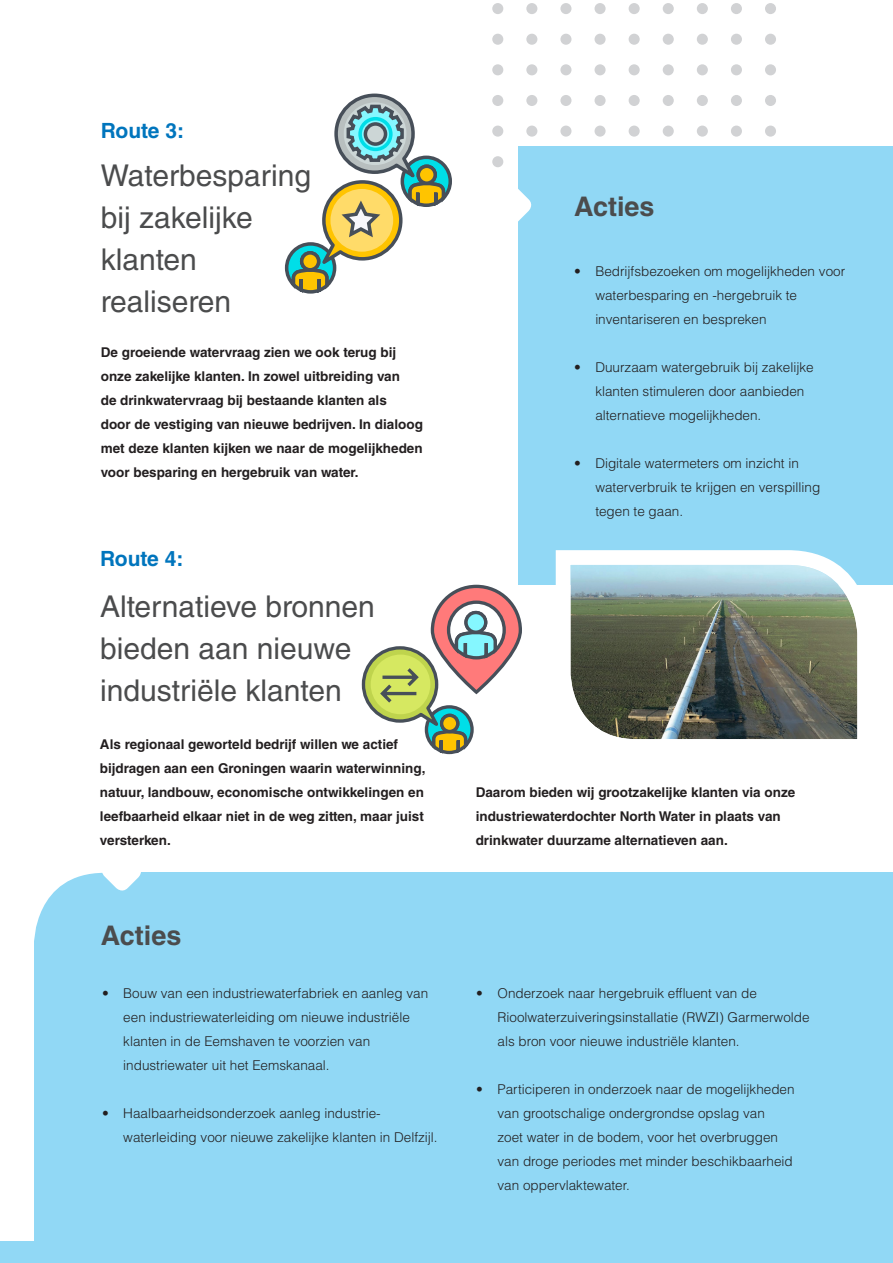
<style>
.page{position:relative;width:893px;height:1263px;background:#fff}
.page>*{position:absolute;margin:0;border:0;box-sizing:border-box;transform-origin:0 0}
.t1{font:30px "Helvetica LT Std";color:#4b4c4d}
.t2{font:700 27px "Helvetica LT Std";color:#4b4c4d}
.t3{font:700 21px "Helvetica LT Std";letter-spacing:-.005em;color:#0075bd}
.t4{font:300 13.5px/24px "Helvetica LT Std";color:#231f20}
.t5{font:700 13.5px/24px "Helvetica LT Std";color:#231f20}
</style>
<div class="page">
<div style="left:492px;top:3px;width:11px;height:11px;background:#d1d2d4;border-radius:50%"></div>
<div style="left:526px;top:3px;width:11px;height:11px;background:#d1d2d4;border-radius:50%"></div>
<div style="left:560px;top:3px;width:11px;height:11px;background:#d1d2d4;border-radius:50%"></div>
<div style="left:594px;top:3px;width:12px;height:11px;background:#d1d2d4;border-radius:50%"></div>
<div style="left:629px;top:3px;width:11px;height:11px;background:#d1d2d4;border-radius:50%"></div>
<div style="left:663px;top:3px;width:11px;height:11px;background:#d1d2d4;border-radius:50%"></div>
<div style="left:697px;top:3px;width:11px;height:11px;background:#d1d2d4;border-radius:50%"></div>
<div style="left:731px;top:3px;width:11px;height:11px;background:#d1d2d4;border-radius:50%"></div>
<div style="left:765px;top:3px;width:11px;height:11px;background:#d1d2d4;border-radius:50%"></div>
<div style="left:492px;top:34px;width:11px;height:11px;background:#d1d2d4;border-radius:50%"></div>
<div style="left:526px;top:34px;width:11px;height:11px;background:#d1d2d4;border-radius:50%"></div>
<div style="left:560px;top:34px;width:11px;height:11px;background:#d1d2d4;border-radius:50%"></div>
<div style="left:594px;top:34px;width:12px;height:11px;background:#d1d2d4;border-radius:50%"></div>
<div style="left:629px;top:34px;width:11px;height:11px;background:#d1d2d4;border-radius:50%"></div>
<div style="left:663px;top:34px;width:11px;height:11px;background:#d1d2d4;border-radius:50%"></div>
<div style="left:697px;top:34px;width:11px;height:11px;background:#d1d2d4;border-radius:50%"></div>
<div style="left:731px;top:34px;width:11px;height:11px;background:#d1d2d4;border-radius:50%"></div>
<div style="left:765px;top:34px;width:11px;height:11px;background:#d1d2d4;border-radius:50%"></div>
<div style="left:492px;top:64px;width:11px;height:11px;background:#d1d2d4;border-radius:50%"></div>
<div style="left:526px;top:64px;width:11px;height:11px;background:#d1d2d4;border-radius:50%"></div>
<div style="left:560px;top:64px;width:11px;height:11px;background:#d1d2d4;border-radius:50%"></div>
<div style="left:594px;top:64px;width:12px;height:11px;background:#d1d2d4;border-radius:50%"></div>
<div style="left:629px;top:64px;width:11px;height:11px;background:#d1d2d4;border-radius:50%"></div>
<div style="left:663px;top:64px;width:11px;height:11px;background:#d1d2d4;border-radius:50%"></div>
<div style="left:697px;top:64px;width:11px;height:11px;background:#d1d2d4;border-radius:50%"></div>
<div style="left:731px;top:64px;width:11px;height:11px;background:#d1d2d4;border-radius:50%"></div>
<div style="left:765px;top:64px;width:11px;height:11px;background:#d1d2d4;border-radius:50%"></div>
<div style="left:492px;top:95px;width:11px;height:11px;background:#d1d2d4;border-radius:50%"></div>
<div style="left:526px;top:95px;width:11px;height:11px;background:#d1d2d4;border-radius:50%"></div>
<div style="left:560px;top:95px;width:11px;height:11px;background:#d1d2d4;border-radius:50%"></div>
<div style="left:594px;top:95px;width:12px;height:11px;background:#d1d2d4;border-radius:50%"></div>
<div style="left:629px;top:95px;width:11px;height:11px;background:#d1d2d4;border-radius:50%"></div>
<div style="left:663px;top:95px;width:11px;height:11px;background:#d1d2d4;border-radius:50%"></div>
<div style="left:697px;top:95px;width:11px;height:11px;background:#d1d2d4;border-radius:50%"></div>
<div style="left:731px;top:95px;width:11px;height:11px;background:#d1d2d4;border-radius:50%"></div>
<div style="left:765px;top:95px;width:11px;height:11px;background:#d1d2d4;border-radius:50%"></div>
<div style="left:492px;top:126px;width:11px;height:11px;background:#d1d2d4;border-radius:50%"></div>
<div style="left:526px;top:126px;width:11px;height:11px;background:#d1d2d4;border-radius:50%"></div>
<div style="left:560px;top:126px;width:11px;height:11px;background:#d1d2d4;border-radius:50%"></div>
<div style="left:594px;top:126px;width:12px;height:11px;background:#d1d2d4;border-radius:50%"></div>
<div style="left:629px;top:126px;width:11px;height:11px;background:#d1d2d4;border-radius:50%"></div>
<div style="left:663px;top:126px;width:11px;height:11px;background:#d1d2d4;border-radius:50%"></div>
<div style="left:697px;top:126px;width:11px;height:11px;background:#d1d2d4;border-radius:50%"></div>
<div style="left:731px;top:126px;width:11px;height:11px;background:#d1d2d4;border-radius:50%"></div>
<div style="left:765px;top:126px;width:11px;height:11px;background:#d1d2d4;border-radius:50%"></div>
<div style="left:492px;top:156px;width:11px;height:11px;background:#d1d2d4;border-radius:50%"></div>
<div style="left:105px;top:873px;width:788px;height:390px;background:#91d8f5"></div>
<div style="left:519px;top:147px;width:374px;height:438px;background:#91d8f5"></div>
<svg style="left:518px;top:183px;width:14px;height:45px"></svg>
<svg style="left:555px;top:550px;width:303px;height:189px;background:#7f8980"></svg>
<div style="left:34px;top:872px;width:110px;height:369px;background:#91d8f5"></div>
<div style="left:0;top:1241px;width:893px;height:22px;background:#91d8f5"></div>
<svg style="left:361px;top:583px;width:161px;height:172px"></svg>
<svg style="left:466px;top:612px;width:20px;height:20px"></svg>
<div style="left:464px;top:611px;width:23px;height:23px;border:3px solid #474f59;border-radius:50%"></div>
<svg style="left:284px;top:93px;width:168px;height:201px"></svg>
<p class="t3" style="left:101px;top:117px;width:85px">Route 3:</p>
<p class="t1" style="left:101px;top:158px;width:212px">Waterbesparing</p>
<p class="t1" style="left:101px;top:200px;width:154px">bij zakelijke</p>
<p class="t1" style="left:101px;top:242px;width:98px">klanten</p>
<p class="t1" style="left:101px;top:284px;width:132px">realiseren</p>
<p class="t5" style="left:101px;top:340px;width:324px">De groeiende watervraag zien we ook terug bij onze zakelijke klanten. In zowel uitbreiding van<br>de drinkwatervraag bij bestaande klanten als<br>door de vestiging van nieuwe bedrijven. In dialoog met deze klanten kijken we naar de mogelijkheden voor besparing en hergebruik van water.</p>
<p class="t3" style="left:100px;top:546px;width:85px">Route 4:</p>
<p class="t1" style="left:100px;top:589px;width:276px">Alternatieve bronnen</p>
<p class="t1" style="left:100px;top:631px;width:253px">bieden aan nieuwe</p>
<p class="t1" style="left:100px;top:673px;width:243px">industriële klanten</p>
<p class="t5" style="left:100px;top:732px;width:327px">Als regionaal geworteld bedrijf willen we actief bijdragen aan een Groningen waarin waterwinning, natuur, landbouw, economische ontwikkelingen en leefbaarheid elkaar niet in de weg zitten, maar juist versterken.</p>
<p class="t2" style="left:101px;top:919px;width:82px">Acties</p>
<p class="t4" style="left:123px;top:981px;width:306px;text-indent:-21px">• Bouw van een industriewaterfabriek en aanleg van een industriewaterleiding om nieuwe industriële klanten in de Eemshaven te voorzien van industriewater uit het Eemskanaal.</p>
<p class="t4" style="left:123px;top:1101px;width:316px;text-indent:-21px">• Haalbaarheidsonderzoek aanleg industrie&shy;waterleiding voor nieuwe zakelijke klanten in Delfzijl.</p>
<p class="t2" style="left:574px;top:190px;width:82px">Acties</p>
<p class="t4" style="left:595px;top:259px;width:251px;text-indent:-21px">• Bedrijfsbezoeken om mogelijkheden voor waterbesparing en -hergebruik te inventariseren en bespreken</p>
<p class="t4" style="left:595px;top:355px;width:220px;text-indent:-21px">• Duurzaam watergebruik bij zakelijke klanten stimuleren door aanbieden alternatieve mogelijkheden.</p>
<p class="t4" style="left:595px;top:451px;width:227px;text-indent:-21px">• Digitale watermeters om inzicht in waterverbruik te krijgen en verspilling tegen te gaan.</p>
<p class="t5" style="left:476px;top:780px;width:321px">Daarom bieden wij grootzakelijke klanten via onze industriewaterdochter North Water in plaats van drinkwater duurzame alternatieven aan.</p>
<p class="t4" style="left:497px;top:981px;width:314px;text-indent:-21px">• Onderzoek naar hergebruik effluent van de<br>Rioolwaterzuiveringsinstallatie (RWZI) Garmerwolde als bron voor nieuwe industriële klanten.</p>
<p class="t4" style="left:497px;top:1077px;width:299px;text-indent:-21px">• Participeren in onderzoek naar de mogelijkheden van grootschalige ondergrondse opslag van<br>zoet water in de bodem, voor het overbruggen van droge periodes met minder beschikbaarheid van oppervlaktewater.</p>
</div>
